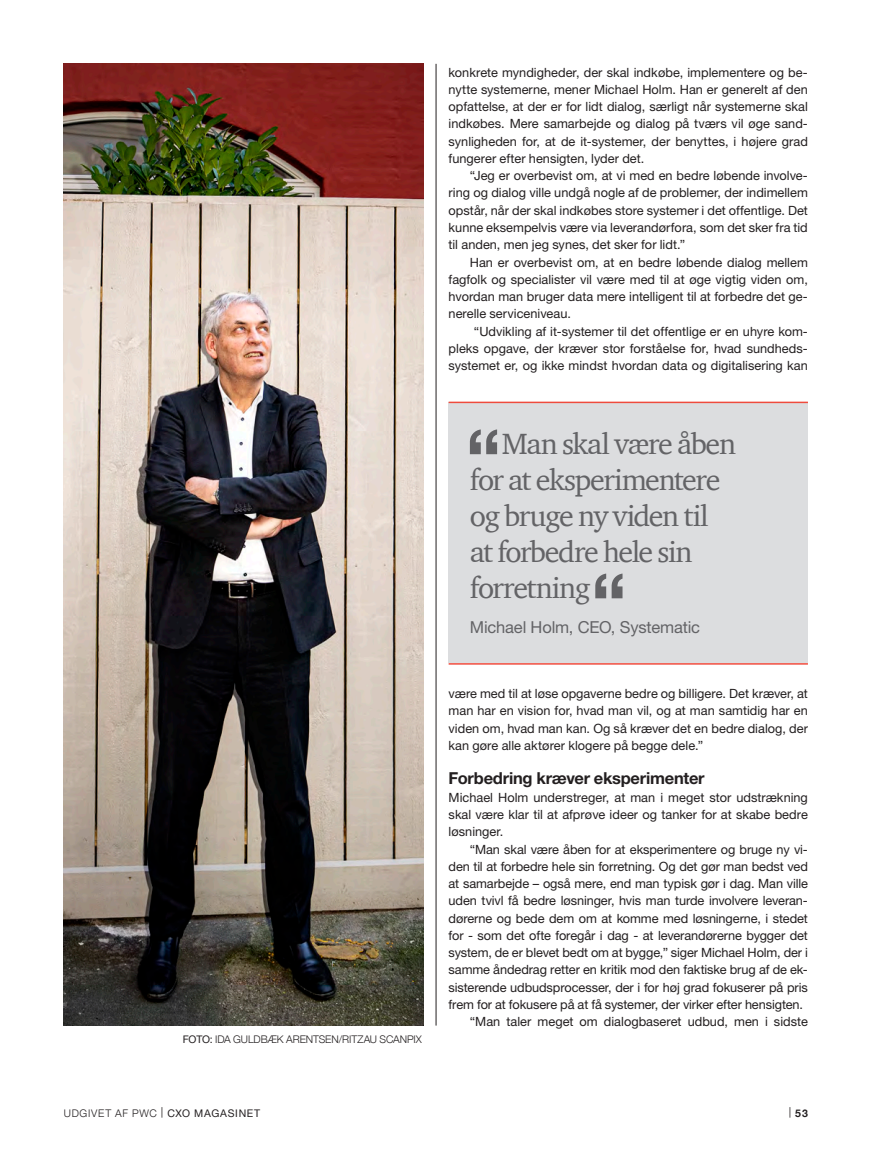
<style>
.page{position:relative;width:893px;height:1149px;background:#fff}
.page>*{position:absolute;margin:0;border:0;box-sizing:border-box;transform-origin:0 0}
.CXO_Rubrik{font:30px/36px "ITC Charter Com";letter-spacing:-.045em;color:#636366}
.CXO_Mellemrubrik{font:700 16.5px "Helvetica Neue LT Pro";letter-spacing:-.015em;color:#231f20}
.CXO_brød_med_indryk{font:16.5px "Helvetica Neue LT Pro";letter-spacing:-.01em;color:#636366}
.CXO_brød_med_indryk-2{font:12.75px/17.2px "Helvetica Neue LT Pro";color:#231f20;text-align:justify}
.CXO_brød_uden_indryk{font:12.75px/17.2px "Helvetica Neue LT Pro";color:#231f20;text-align:justify}
.CXO_Rubrik-2{font:300 10.5px "Helvetica Neue";letter-spacing:-.005em;color:#231f20}
.CXO_Rubrik-3{font:300 10.5px "Helvetica Neue";letter-spacing:.07em;color:#231f20}
.t1{font:700 10.5px "Helvetica Neue";color:#231f20}
.s1{font-family:"Helvetica Neue LT Pro";font-weight:400}
.s2{font-family:"Myriad Pro";font-weight:400}
.s3{font-weight:400}
</style>
<div class="page">
<div style="left:449px;top:402px;width:359px;height:260px;background:#dcdddf"></div>
<hr style="left:449px;top:401px;width:359px;height:2px;background:#ef4b3d">
<hr style="left:449px;top:663px;width:359px;height:1px;background:#ef4b3d">
<svg style="left:470px;top:429px;width:27px;height:25px"></svg>
<svg style="left:595px;top:573px;width:27px;height:25px"></svg>
<img style="left:64px;top:64px;width:359px;height:961px">
<hr style="left:436px;top:64px;width:1px;height:961px;background:#231f20">
<p class="CXO_brød_uden_indryk" style="left:449px;top:63px;width:361px">konkrete myndigheder, der skal indkøbe, implementere og be&shy;nytte systemerne, mener Michael Holm. Han er generelt af den opfattelse, at der er for lidt dialog, særligt når systemerne skal indkøbes. Mere samarbejde og dialog på tværs vil øge sand&shy;synligheden for, at de it-systemer, der benyttes, i højere grad fungerer efter hensigten, lyder det.</p>
<p class="CXO_brød_med_indryk-2" style="left:449px;top:167px;width:361px;text-indent:21px">“Jeg er overbevist om, at vi med en bedre løbende involve&shy;ring og dialog ville undgå nogle af de problemer, der indimellem opstår, når der skal indkøbes store systemer i det offentlige. Det kunne eksempelvis være via leverandørfora, som det sker fra tid til anden, men jeg synes, det sker for lidt.”</p>
<p class="CXO_brød_med_indryk-2" style="left:449px;top:253px;width:361px;text-indent:21px">Han er overbevist om, at en bedre løbende dialog mellem fagfolk og specialister vil være med til at øge vigtig viden om, hvordan man bruger data mere intelligent til at forbedre det ge&shy;nerelle serviceniveau.</p>
<p class="CXO_brød_med_indryk-2" style="left:449px;top:322px;width:361px;text-indent:25px">“Udvikling af it-systemer til det offentlige er en uhyre kom&shy;pleks opgave, der kræver stor forståelse for, hvad sundheds&shy;systemet er, og ikke mindst hvordan data og digitalisering kan</p>
<p class="CXO_Rubrik" style="left:470px;top:425px;width:268px;text-indent:32px">Man skal være åben for at eksperimentere og bruge ny viden til at forbedre hele sin forretning</p>
<p class="CXO_brød_med_indryk" style="left:470px;top:617px;width:232px">Michael Holm, CEO, Systematic</p>
<p class="CXO_Rubrik-2" style="left:183px;top:1030px;width:240px"><span class="s1">FOTO:</span> IDA GULDBÆK ARENTSEN/RITZAU SCANPIX</p>
<p class="CXO_brød_med_indryk-2" style="left:449px;top:684px;width:361px">være med til at løse opgaverne bedre og billigere. Det kræver, at man har en vision for, hvad man vil, og at man samtidig har en viden om, hvad man kan. Og så kræver det en bedre dialog, der kan gøre alle aktører klogere på begge dele.”</p>
<p class="CXO_Mellemrubrik" style="left:449px;top:767px;width:258px">Forbedring kræver eksperimenter</p>
<p class="CXO_brød_uden_indryk" style="left:449px;top:788px;width:361px">Michael Holm understreger, at man i meget stor udstrækning skal være klar til at afprøve ideer og tanker for at skabe bedre løsninger.</p>
<p class="CXO_brød_med_indryk-2" style="left:449px;top:839px;width:361px;text-indent:21px">“Man skal være åben for at eksperimentere og bruge ny vi&shy;den til at forbedre hele sin forretning. Og det gør man bedst ved at samarbejde – også mere, end man typisk gør i dag. Man ville uden tvivl få bedre løsninger, hvis man turde involvere leveran&shy;dørerne og bede dem om at komme med løsningerne, i stedet for - som det ofte foregår i dag - at leverandørerne bygger det system, de er blevet bedt om at bygge,” siger Michael Holm, der i samme åndedrag retter en kritik mod den faktiske brug af de ek&shy;sisterende udbudsprocesser, der i for høj grad fokuserer på pris frem for at fokusere på at få systemer, der virker efter hensigten.</p>
<p class="CXO_brød_med_indryk-2" style="left:470px;top:1012px;width:340px">“Man taler meget om dialogbaseret udbud, men i sidste</p>
<p class="CXO_Rubrik-3" style="left:64px;top:1104px;width:198px">UDGIVET AF PWC <span class="s2">|</span> <span class="s3">CXO MAGASINET</span></p>
<p class="t1" style="left:789px;top:1104px;width:21px"><span class="s2">|</span> 53</p>
</div>
